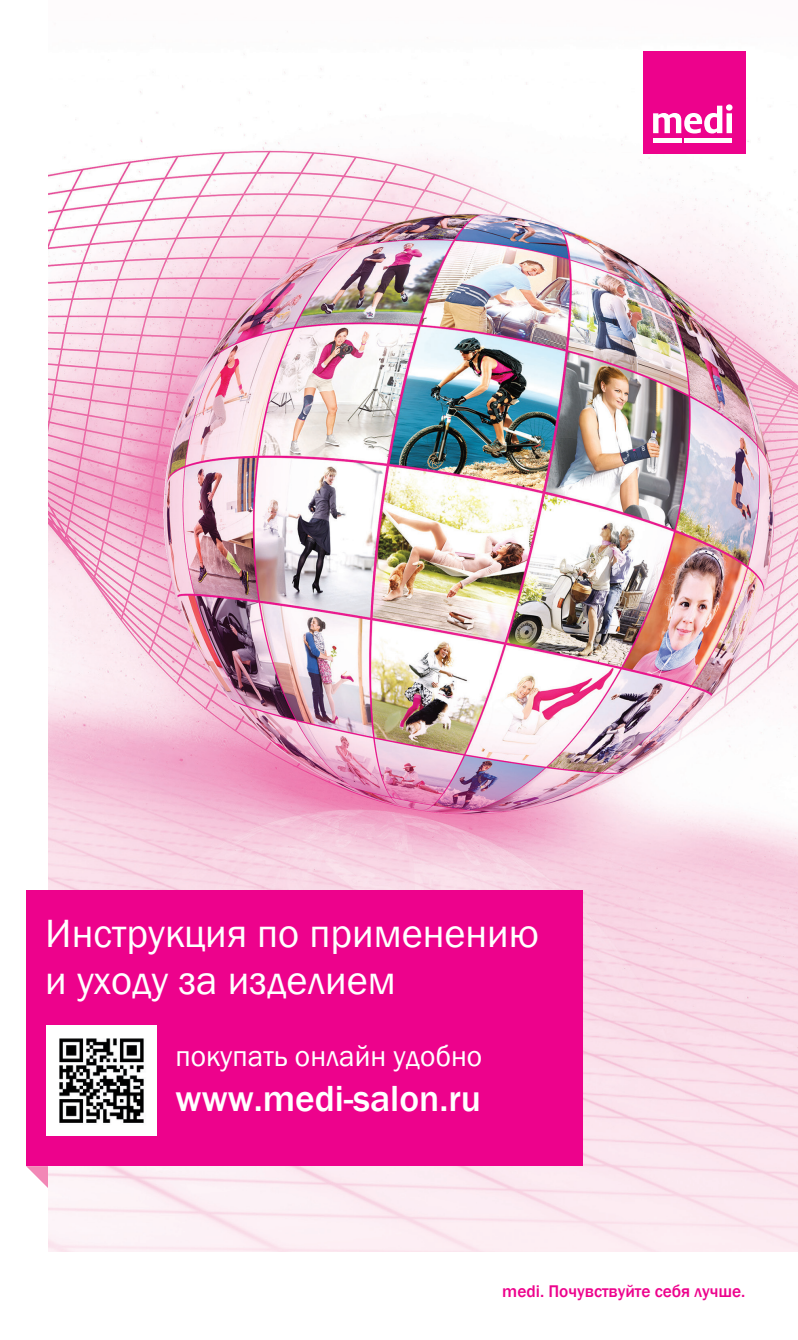
<style>
.page{position:relative;width:798px;height:1340px;background:#fff}
.page>*{position:absolute;margin:0;border:0;box-sizing:border-box;transform-origin:0 0}
.t1{font:40.5px/46.8px "Franklin Gothic";color:#fff}
.t2{font:500 37.35px "Franklin Gothic";color:#fff}
.t3{font:29.47px "Franklin Gothic";color:#fff}
.t4{font:500 17.32px "Franklin Gothic";color:#ed028c}
</style>
<div class="page">
<svg style="left:26px;top:1166px;width:22px;height:22px"></svg>
<img style="left:48px;top:31px;width:749px;height:1220px">
<div style="left:643px;top:52px;width:102px;height:102px;background:#ed028c"></div>
<svg style="left:653px;top:106px;width:69px;height:27px"></svg>
<div style="left:726px;top:113px;width:5px;height:20px;background:#fff"></div>
<svg style="left:725px;top:104px;width:7px;height:7px"></svg>
<div style="left:684px;top:138px;width:47px;height:5px;background:#fff"></div>
<div style="left:652px;top:138px;width:29px;height:5px;background:#fff"></div>
<div style="left:26px;top:890px;width:556px;height:276px;background:#ed028c"></div>
<img style="left:47px;top:1025px;width:110px;height:110px">
<p class="t1" style="left:45px;top:911px;width:495px">Инструкция по применению и уходу за изделием</p>
<p class="t3" style="left:175px;top:1038px;width:308px">покупать онлайн удобно</p>
<p class="t2" style="left:175px;top:1076px;width:307px">www.medi-salon.ru</p>
<p class="t4" style="left:502px;top:1279px;width:244px">medi. Почувствуйте себя лучше.</p>
</div>
